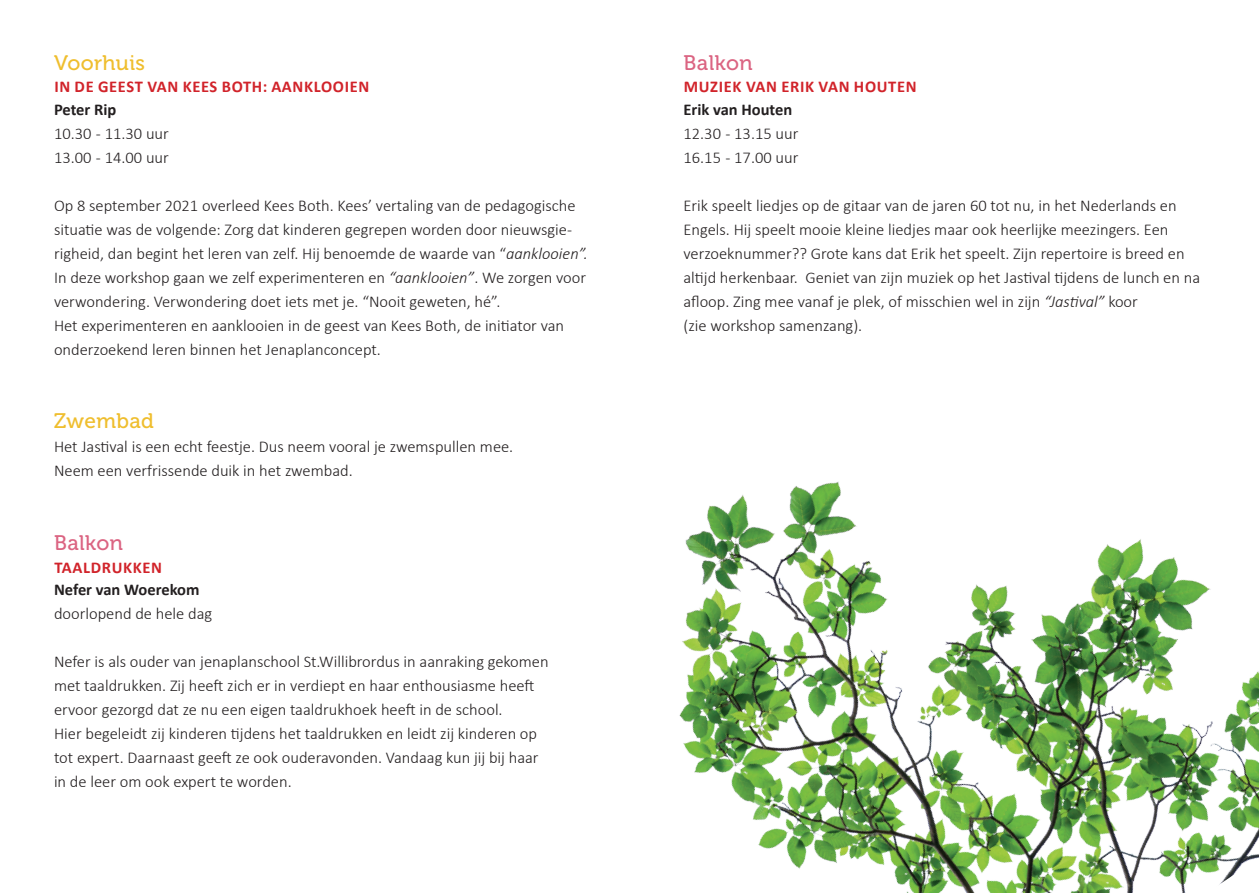
<style>
.page{position:relative;width:1259px;height:893px;background:#fff}
.page>*{position:absolute;margin:0;border:0;box-sizing:border-box;transform-origin:0 0}
.Zaal{font:21px "Museo 500";letter-spacing:.02em;color:#efbe2e}
.platte{font:21px "Museo 500";letter-spacing:.02em;color:#db6482}
.Zaal-2{font:21px "Museo 500";letter-spacing:.02em;color:#db6482}
.platte-2{font:300 16.5px/24px "Calibri";color:#231f20}
.titel{font:700 16.5px "Calibri";letter-spacing:.04em;color:#d1232a}
.namen_sprekers{font:700 16.5px "Calibri";color:#231f20}
.s1{font-style:italic}
</style>
<div class="page">
<img style="left:679px;top:482px;width:580px;height:411px">
<p class="Zaal" style="left:54px;top:51px;width:93px">Voorhuis</p>
<p class="titel" style="left:54px;top:75px;width:316px">IN DE GEEST VAN KEES BOTH: AANKLOOIEN</p>
<p class="namen_sprekers" style="left:54px;top:98px;width:64px">Peter Rip</p>
<p class="platte-2" style="left:54px;top:121px;width:116px">10.30 - 11.30 uur</p>
<p class="platte-2" style="left:54px;top:145px;width:116px">13.00 - 14.00 uur</p>
<p class="platte-2" style="left:54px;top:193px;width:535px">Op 8 september 2021 overleed Kees Both. Kees’ vertaling van de pedagogische situatie was de volgende: Zorg dat kinderen gegrepen worden door nieuwsgie&shy;righeid, dan begint het leren van zelf. Hij benoemde de waarde van “<span class="s1">aanklooien”.<br></span>In deze workshop gaan we zelf experimenteren en <span class="s1">“aanklooien”</span>. We zorgen voor verwondering. Verwondering doet iets met je. “Nooit geweten, hé”.</p>
<p class="platte-2" style="left:54px;top:313px;width:511px">Het experimenteren en aanklooien in de geest van Kees Both, de initiator van onderzoekend leren binnen het Jenaplanconcept.</p>
<p class="Zaal" style="left:54px;top:409px;width:101px">Zwembad</p>
<p class="platte-2" style="left:54px;top:434px;width:461px">Het Jastival is een echt feestje. Dus neem vooral je zwemspullen mee.</p>
<p class="platte-2" style="left:54px;top:458px;width:300px">Neem een verfrissende duik in het zwembad.</p>
<p class="platte" style="left:54px;top:532px;width:71px">Balkon</p>
<p class="titel" style="left:54px;top:556px;width:109px">TAALDRUKKEN</p>
<p class="namen_sprekers" style="left:54px;top:578px;width:147px">Nefer van Woerekom</p>
<p class="platte-2" style="left:54px;top:602px;width:160px">doorlopend de hele dag</p>
<p class="platte-2" style="left:54px;top:650px;width:496px">Nefer is als ouder van jenaplanschool St.Willibrordus in aanraking gekomen</p>
<p class="platte-2" style="left:54px;top:674px;width:482px">met taaldrukken. Zij heeft zich er in verdiept en haar enthousiasme heeft</p>
<p class="platte-2" style="left:54px;top:698px;width:450px">ervoor gezorgd dat ze nu een eigen taaldrukhoek heeft in de school.</p>
<p class="platte-2" style="left:54px;top:722px;width:484px">Hier begeleidt zij kinderen tijdens het taaldrukken en leidt zij kinderen op</p>
<p class="platte-2" style="left:54px;top:746px;width:486px">tot expert. Daarnaast geeft ze ook ouderavonden. Vandaag kun jij bij haar</p>
<p class="platte-2" style="left:54px;top:770px;width:239px">in de leer om ook expert te worden.</p>
<p class="Zaal-2" style="left:683px;top:51px;width:71px">Balkon</p>
<p class="titel" style="left:684px;top:75px;width:234px">MUZIEK VAN ERIK VAN HOUTEN</p>
<p class="namen_sprekers" style="left:683px;top:98px;width:110px">Erik van Houten</p>
<p class="platte-2" style="left:683px;top:121px;width:116px">12.30 - 13.15 uur</p>
<p class="platte-2" style="left:683px;top:145px;width:116px">16.15 - 17.00 uur</p>
<p class="platte-2" style="left:683px;top:193px;width:518px">Erik speelt liedjes op de gitaar van de jaren 60 tot nu, in het Nederlands en Engels. Hij speelt mooie kleine liedjes maar ook heerlijke meezingers. Een verzoeknummer?? Grote kans dat Erik het speelt. Zijn repertoire is breed en altijd herkenbaar. Geniet van zijn muziek op het Jastival tijdens de lunch en na afloop. Zing mee vanaf je plek, of misschien wel in zijn <span class="s1">“Jastival”</span> koor</p>
<p class="platte-2" style="left:683px;top:313px;width:180px">(zie workshop samenzang).</p>
</div>
